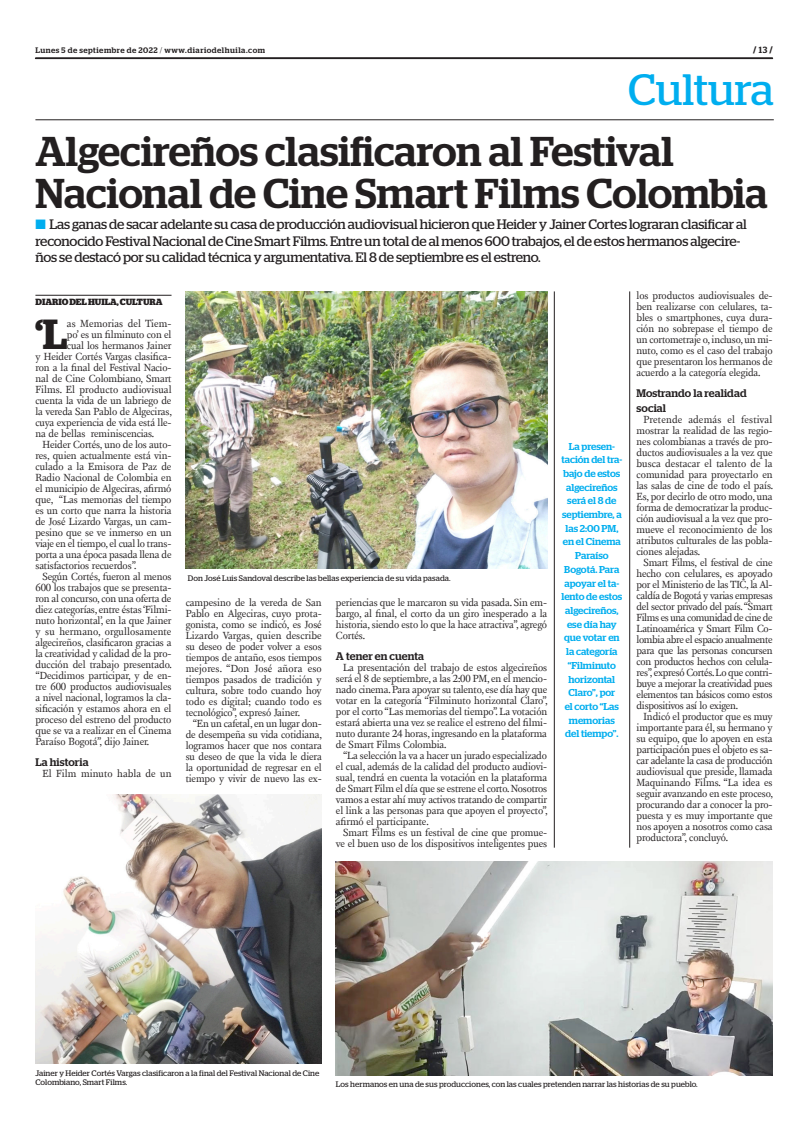
<style>
.page{position:relative;width:801px;height:1134px;background:#fff}
.page>*{position:absolute;margin:0;border:0;box-sizing:border-box;transform-origin:0 0}
.t1{font:43.9px "Stag";color:#00aeef}
.TEXTO_UNO{font:600 42px "Stag";color:#231f20}
.TITULO{font:500 41.6px/41.6px "Stag";color:#231f20}
.SUMARIO{font:13.7px/16.5px "Stag";letter-spacing:-.01em;color:#231f20}
.INTERTITULO{font:500 11px/15px "Stag";letter-spacing:.01em;color:#231f20}
.TEXTO{font:10.6px/11px "New Fournier BP";letter-spacing:-.01em;color:#231f20;text-align:justify}
.TEXTO_UNO-2{font:10.6px "New Fournier BP";letter-spacing:-.01em;color:#231f20}
.DESTACADO_AZUL{font:500 10px/13.7px "Stag";color:#00aeef;text-align:center}
.CREDITO_1{font:700 9px "Stag";color:#231f20}
.PIE_DE_FOTO{font:8px/9px "Stag";letter-spacing:.01em;color:#231f20}
.t2{font:500 8px "Stag";letter-spacing:.06em;color:#231f20}
.s1{font-weight:300}
.s2{font-weight:500}
.s3{color:#00aeef}
</style>
<div class="page">
<svg style="left:35px;top:58px;width:738px;height:1px"></svg>
<hr style="left:35px;top:120px;width:739px;height:1px;background:#231f20">
<img style="left:186px;top:291px;width:361px;height:278px">
<hr style="left:35px;top:295px;width:136px;height:1px;background:#231f20">
<img style="left:35px;top:795px;width:287px;height:269px">
<img style="left:336px;top:862px;width:436px;height:213px">
<hr style="left:554px;top:291px;width:1px;height:557px;background:#231f20">
<hr style="left:629px;top:291px;width:1px;height:557px;background:#231f20">
<p class="t2" style="left:35px;top:45px;width:231px">Lunes 5 de septiembre de 2022 <span class="s1">/</span> www.diariodelhuila.com</p>
<p class="CREDITO_1" style="left:753px;top:45px;width:21px">/ <span class="s2">13</span> /</p>
<p class="t1" style="left:628px;top:65px;width:147px">Cultura</p>
<p class="TITULO" style="left:35px;top:130px;width:734px">Algecireños clasificaron al Festival<br>Nacional de Cine Smart Films Colombia</p>
<p class="SUMARIO" style="left:35px;top:216px;width:713px"><span class="s3">■</span> Las ganas de sacar adelante su casa de producción audiovisual hicieron que Heider y Jainer Cortes lograran clasificar al reconocido Festival Nacional de Cine Smart Films. Entre un total de al menos 600 trabajos, el de estos hermanos algecire&shy;ños se destacó por su calidad técnica y argumentativa. El 8 de septiembre es el estreno.</p>
<p class="CREDITO_1" style="left:36px;top:297px;width:129px">DIARIO DEL HUILA, CULTURA</p>
<p class="TEXTO_UNO" style="left:35px;top:310px;width:34px">‘L</p>
<p class="TEXTO_UNO-2" style="left:67px;top:317px;width:106px">as Memorias del Tiem-</p>
<p class="TEXTO_UNO-2" style="left:67px;top:328px;width:106px">po’ es un filminuto con el</p>
<p class="TEXTO_UNO-2" style="left:67px;top:339px;width:106px">cual los hermanos Jainer</p>
<p class="TEXTO_UNO-2" style="left:35px;top:350px;width:138px">y Heider Cortés Vargas clasifica-</p>
<p class="TEXTO_UNO-2" style="left:35px;top:361px;width:138px">ron a la final del Festival Nacio-</p>
<p class="TEXTO_UNO-2" style="left:35px;top:372px;width:138px">nal de Cine Colombiano, Smart</p>
<p class="TEXTO_UNO-2" style="left:35px;top:383px;width:138px">Films. El producto audiovisual</p>
<p class="TEXTO_UNO-2" style="left:35px;top:394px;width:138px">cuenta la vida de un labriego de</p>
<p class="TEXTO_UNO-2" style="left:35px;top:405px;width:138px">la vereda San Pablo de Algeciras,</p>
<p class="TEXTO_UNO-2" style="left:35px;top:416px;width:138px">cuya experiencia de vida está lle-</p>
<p class="TEXTO_UNO-2" style="left:35px;top:427px;width:120px">na de bellas reminiscencias.</p>
<p class="TEXTO" style="left:35px;top:439px;width:138px;text-indent:7px">Heider Cortés, uno de los auto&shy;res, quien actualmente está vin&shy;culado a la Emisora de Paz de Radio Nacional de Colombia en el municipio de Algeciras, afirmó que, “Las memorias del tiempo es un corto que narra la historia de José Lizardo Vargas, un cam&shy;pesino que se ve inmerso en un viaje en el tiempo, el cual lo trans&shy;porta a una época pasada llena de satisfactorios recuerdos”.</p>
<p class="TEXTO" style="left:35px;top:571px;width:138px;text-indent:7px">Según Cortés, fueron al menos 600 los trabajos que se presenta&shy;ron al concurso, con una oferta de diez categorías, entre éstas ‘Filmi&shy;nuto horizontal’, en la que Jainer y su hermano, orgullosamente algecireños, clasificaron gracias a la creatividad y calidad de la pro&shy;ducción del trabajo presentado. “Decidimos participar, y de en&shy;tre 600 productos audiovisuales a nivel nacional, logramos la cla&shy;sificación y estamos ahora en el proceso del estreno del producto que se va a realizar en el Cinema Paraíso Bogotá”, dijo Jainer.</p>
<p class="INTERTITULO" style="left:35px;top:755px;width:55px">La historia</p>
<p class="TEXTO" style="left:43px;top:768px;width:130px">El Film minuto habla de un</p>
<p class="PIE_DE_FOTO" style="left:188px;top:574px;width:264px">Don José Luis Sandoval describe las bellas experiencia de su vida pasada.</p>
<p class="TEXTO" style="left:186px;top:597px;width:138px">campesino de la vereda de San Pablo en Algeciras, cuyo prota&shy;gonista, como se indicó, es José Lizardo Vargas, quien describe su deseo de poder volver a esos tiempos de antaño, esos tiempos mejores. “Don José añora eso tiempos pasados de tradición y cultura, sobre todo cuando hoy todo es digital; cuando todo es tecnológico”, expresó Jainer.</p>
<p class="TEXTO" style="left:186px;top:718px;width:138px;text-indent:7px">“En un cafetal, en un lugar don&shy;de desempeña su vida cotidiana, logramos hacer que nos contara su deseo de que la vida le diera la oportunidad de regresar en el tiempo y vivir de nuevo las ex-</p>
<p class="TEXTO" style="left:336px;top:597px;width:213px">periencias que le marcaron su vida pasada. Sin em&shy;bargo, al final, el corto da un giro inesperado a la historia, siendo esto lo que la hace atractiva”, agregó Cortés.</p>
<p class="INTERTITULO" style="left:336px;top:648px;width:90px">A tener en cuenta</p>
<p class="TEXTO" style="left:336px;top:662px;width:213px;text-indent:7px">La presentación del trabajo de estos algecireños será el 8 de septiembre, a las 2:00 PM, en el mencio&shy;nado cinema. Para apoyar su talento, ese día hay que votar en la categoría “Filminuto horizontal Claro”, por el corto “Las memorias del tiempo”. La votación estará abierta una vez se realice el estreno del filmi&shy;nuto durante 24 horas, ingresando en la plataforma de Smart Films Colombia.</p>
<p class="TEXTO" style="left:336px;top:750px;width:213px;text-indent:7px">“La selección la va a hacer un jurado especializado el cual, además de la calidad del producto audiovi&shy;sual, tendrá en cuenta la votación en la plataforma de Smart Film el día que se estrene el corto. Nosotros vamos a estar ahí muy activos tratando de compartir el link a las personas para que apoyen el proyecto”, afirmó el participante.</p>
<p class="TEXTO" style="left:336px;top:827px;width:213px;text-align:right">Smart Films es un festival de cine que promue&shy;ve el buen uso de los dispositivos inteligentes pues</p>
<p class="DESTACADO_AZUL" style="left:561px;top:439px;width:62px">La presen&shy;tación del tra&shy;bajo de estos algecireños será el 8 de septiembre, a las 2:00 PM, en el Cinema<br>Paraíso<br>Bogotá. Para apoyar el ta&shy;lento de estos algecireños, ese día hay que votar en la categoría “Filminuto horizontal<br>Claro”, por<br>el corto “Las memorias del tiempo”.</p>
<p class="TEXTO" style="left:636px;top:290px;width:138px">los productos audiovisuales de&shy;ben realizarse con celulares, ta&shy;bles o smartphones, cuya dura&shy;ción no sobrepase el tiempo de un cortometraje o, incluso, un mi&shy;nuto, como es el caso del trabajo que presentaron los hermanos de acuerdo a la categoría elegida.</p>
<p class="INTERTITULO" style="left:636px;top:386px;width:112px">Mostrando la realidad social</p>
<p class="TEXTO" style="left:636px;top:414px;width:138px;text-indent:7px">Pretende además el festival mostrar la realidad de las regio&shy;nes colombianas a través de pro&shy;ductos audiovisuales a la vez que busca destacar el talento de la comunidad para proyectarlo en las salas de cine de todo el país.<br>Es, por decirlo de otro modo, una forma de democratizar la produc&shy;ción audiovisual a la vez que pro&shy;mueve el reconocimiento de los atributos culturales de las pobla&shy;ciones alejadas.</p>
<p class="TEXTO" style="left:636px;top:557px;width:138px;text-indent:7px">Smart Films, el festival de cine hecho con celulares, es apoyado por el Ministerio de las TIC, la Al&shy;caldía de Bogotá y varias empresas del sector privado del país. “Smart Films es una comunidad de cine de Latinoamérica y Smart Film Co&shy;lombia abre el espacio anualmente para que las personas concursen con productos hechos con celula&shy;res”, expresó Cortés. Lo que contri&shy;buye a mejorar la creatividad pues elementos tan básicos como estos dispositivos así lo exigen.</p>
<p class="TEXTO" style="left:636px;top:711px;width:138px;text-indent:7px">Indicó el productor que es muy importante para él, su hermano y su equipo, que lo apoyen en esta participación pues el objeto es sa&shy;car adelante la casa de producción audiovisual que preside, llamada Maquinando Films. “La idea es seguir avanzando en este proceso, procurando dar a conocer la pro&shy;puesta y es muy importante que nos apoyen a nosotros como casa productora”, concluyó.</p>
<p class="PIE_DE_FOTO" style="left:35px;top:1069px;width:285px">Jainer y Heider Cortés Vargas clasificaron a la final del Festival Nacional de Cine<br>Colombiano, Smart Films.</p>
<p class="PIE_DE_FOTO" style="left:336px;top:1079px;width:363px">Los hermanos en una de sus producciones, con las cuales pretenden narrar las historias de su pueblo.</p>
</div>
